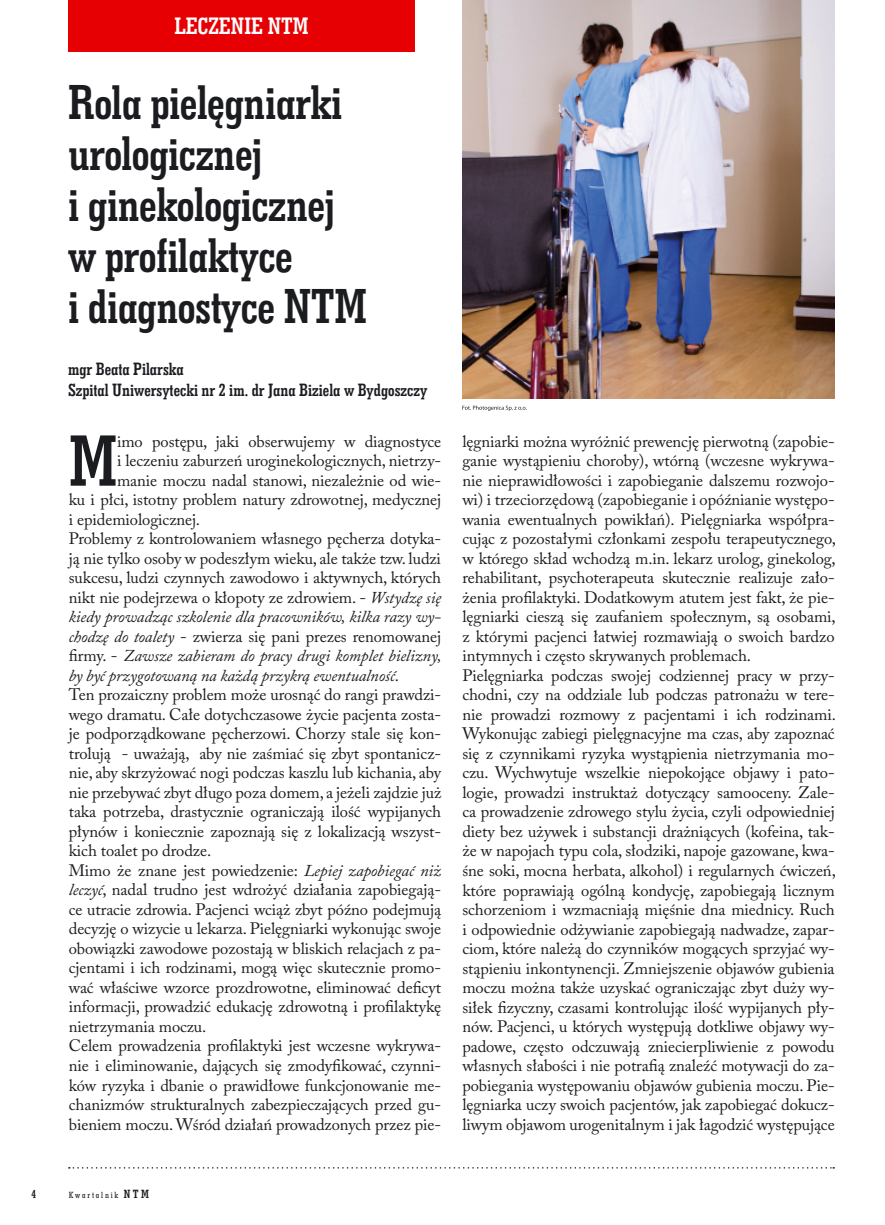
<style>
.page{position:relative;width:885px;height:1225px;background:#fff}
.page>*{position:absolute;margin:0;border:0;box-sizing:border-box;transform-origin:0 0}
.t1{font:73.8px "Geo Slab 703 Bd Cn EU Normal";color:#1b1c20}
.t2{font:49.5px/51px "Geo Slab 703 Bd Cn EU Normal";letter-spacing:-.01em;color:#1b1c20}
.t3{font:24px "Geo Slab 703 Bd Cn EU Normal";color:#fff}
.t4{font:18px/21px "Geo Slab 703 Bd Cn EU Normal";color:#1b1c20}
.t5{font:16.5px/19.5px "Adobe Caslon Pro";letter-spacing:-.005em;color:#1b1c20}
.t6{font:italic 16.5px "Adobe Caslon Pro";letter-spacing:-.005em;color:#1b1c20}
.t7{font:12px "Geo Slab 703 Bd Cn EU Normal";color:#1b1c20}
.t8{font:9px "Geo Slab 703 Md Cn EU Normal";letter-spacing:.2em;color:#1b1c20}
.s1{font-style:italic}
.s2{font-style:normal}
.s3{font-family:"Geo Slab 703 Bd Cn EU Normal";font-size:12px}
</style>
<div class="page">
<div style="left:68px;top:0;width:347px;height:51px;background:#e60004"></div>
<svg style="left:69px;top:1167px;width:765px;height:1px"></svg>
<img style="left:462px;top:0;width:372px;height:398px">
<svg style="left:462px;top:405px;width:64px;height:6px"></svg>
<h3 class="t3" style="left:174px;top:11px;width:136px">LECZENIE NTM</h3>
<h2 class="t2" style="left:68px;top:75px;width:300px">Rola pielęgniarki urologicznej<br>i ginekologicznej w profilaktyce<br>i diagnostyce NTM</h2>
<p class="t4" style="left:68px;top:358px;width:361px">mgr Beata Pilarska<br>Szpital Uniwersytecki nr 2 im. dr Jana Biziela w Bydgoszczy</p>
<h1 class="t1" style="left:69px;top:414px;width:50px">M</h1>
<p class="t5" style="left:117px;top:431px;width:325px">imo postępu, jaki obserwujemy w diagnostyce</p>
<p class="t5" style="left:117px;top:451px;width:325px">i leczeniu zaburzeń uroginekologicznych, nietrzy-</p>
<p class="t5" style="left:117px;top:470px;width:325px">manie moczu nadal stanowi, niezależnie od wie-</p>
<p class="t5" style="left:69px;top:490px;width:374px">ku i płci, istotny problem natury zdrowotnej, medycznej</p>
<p class="t5" style="left:69px;top:509px;width:133px">i epidemiologicznej.</p>
<p class="t5" style="left:69px;top:529px;width:374px">Problemy z kontrolowaniem własnego pęcherza dotyka-</p>
<p class="t5" style="left:69px;top:548px;width:373px">ją nie tylko osoby w podeszłym wieku, ale także tzw. ludzi</p>
<p class="t5" style="left:69px;top:568px;width:374px">sukcesu, ludzi czynnych zawodowo i aktywnych, których</p>
<p class="t5" style="left:69px;top:587px;width:374px">nikt nie podejrzewa o kłopoty ze zdrowiem. - <span class="s1">Wstydzę się</span></p>
<p class="t6" style="left:69px;top:607px;width:374px">kiedy prowadząc szkolenie dla pracowników, kilka razy wy-</p>
<p class="t5" style="left:69px;top:626px;width:374px"><span class="s1">chodzę do toalety</span> - zwierza się pani prezes renomowanej</p>
<p class="t6" style="left:69px;top:646px;width:374px"><span class="s2">firmy. -</span> Zawsze zabieram do pracy drugi komplet bielizny,</p>
<p class="t6" style="left:69px;top:665px;width:332px">by być przygotowaną na każdą przykrą ewentualność<span class="s2">.</span></p>
<p class="t5" style="left:69px;top:685px;width:374px">Ten prozaiczny problem może urosnąć do rangi prawdzi-</p>
<p class="t5" style="left:69px;top:704px;width:374px">wego dramatu. Całe dotychczasowe życie pacjenta zosta-</p>
<p class="t5" style="left:69px;top:724px;width:374px">je podporządkowane pęcherzowi. Chorzy stale się kon-</p>
<p class="t5" style="left:69px;top:743px;width:374px">trolują - uważają, aby nie zaśmiać się zbyt spontanicz-</p>
<p class="t5" style="left:69px;top:763px;width:374px">nie, aby skrzyżować nogi podczas kaszlu lub kichania, aby</p>
<p class="t5" style="left:69px;top:782px;width:374px">nie przebywać zbyt długo poza domem, a jeżeli zajdzie już</p>
<p class="t5" style="left:69px;top:802px;width:374px">taka potrzeba, drastycznie ograniczają ilość wypijanych</p>
<p class="t5" style="left:69px;top:821px;width:374px">płynów i koniecznie zapoznają się z lokalizacją wszyst-</p>
<p class="t5" style="left:69px;top:841px;width:144px">kich toalet po drodze.</p>
<p class="t5" style="left:69px;top:860px;width:374px">Mimo że znane jest powiedzenie: <span class="s1">Lepiej zapobiegać niż</span></p>
<p class="t5" style="left:69px;top:880px;width:374px"><span class="s1">leczyć</span>, nadal trudno jest wdrożyć działania zapobiegają-</p>
<p class="t5" style="left:69px;top:899px;width:374px">ce utracie zdrowia. Pacjenci wciąż zbyt późno podejmują</p>
<p class="t5" style="left:69px;top:919px;width:374px">decyzję o wizycie u lekarza. Pielęgniarki wykonując swoje</p>
<p class="t5" style="left:69px;top:938px;width:374px">obowiązki zawodowe pozostają w bliskich relacjach z pa-</p>
<p class="t5" style="left:69px;top:958px;width:374px">cjentami i ich rodzinami, mogą więc skutecznie promo-</p>
<p class="t5" style="left:69px;top:977px;width:374px">wać właściwe wzorce prozdrowotne, eliminować deficyt</p>
<p class="t5" style="left:69px;top:997px;width:374px">informacji, prowadzić edukację zdrowotną i profilaktykę</p>
<p class="t5" style="left:69px;top:1016px;width:139px">nietrzymania moczu.</p>
<p class="t5" style="left:69px;top:1036px;width:374px">Celem prowadzenia profilaktyki jest wczesne wykrywa-</p>
<p class="t5" style="left:69px;top:1055px;width:374px">nie i eliminowanie, dających się zmodyfikować, czynni-</p>
<p class="t5" style="left:69px;top:1075px;width:374px">ków ryzyka i dbanie o prawidłowe funkcjonowanie me-</p>
<p class="t5" style="left:69px;top:1094px;width:374px">chanizmów strukturalnych zabezpieczających przed gu-</p>
<p class="t5" style="left:69px;top:1114px;width:374px">bieniem moczu. Wśród działań prowadzonych przez pie-</p>
<p class="t5" style="left:462px;top:431px;width:375px">lęgniarki można wyróżnić prewencję pierwotną (zapobie&shy;ganie wystąpieniu choroby), wtórną (wczesne wykrywa&shy;nie nieprawidłowości i zapobieganie dalszemu rozwojo&shy;wi) i trzeciorzędową (zapobieganie i opóźnianie występo&shy;wania ewentualnych powikłań). Pielęgniarka współpra&shy;cując z pozostałymi członkami zespołu terapeutycznego, w którego skład wchodzą m.in. lekarz urolog, ginekolog, rehabilitant, psychoterapeuta skutecznie realizuje zało&shy;żenia profilaktyki. Dodatkowym atutem jest fakt, że pie&shy;lęgniarki cieszą się zaufaniem społecznym, są osobami, z którymi pacjenci łatwiej rozmawiają o swoich bardzo intymnych i często skrywanych problemach.<br>Pielęgniarka podczas swojej codziennej pracy w przy&shy;chodni, czy na oddziale lub podczas patronażu w tere&shy;nie prowadzi rozmowy z pacjentami i ich rodzinami.<br>Wykonując zabiegi pielęgnacyjne ma czas, aby zapoznać się z czynnikami ryzyka wystąpienia nietrzymania mo&shy;czu. Wychwytuje wszelkie niepokojące objawy i pato&shy;logie, prowadzi instruktaż dotyczący samooceny. Zale&shy;ca prowadzenie zdrowego stylu życia, czyli odpowiedniej diety bez używek i substancji drażniących (kofeina, tak&shy;że w napojach typu cola, słodziki, napoje gazowane, kwa&shy;śne soki, mocna herbata, alkohol) i regularnych ćwiczeń, które poprawiają ogólną kondycję, zapobiegają licznym schorzeniom i wzmacniają mięśnie dna miednicy. Ruch i odpowiednie odżywianie zapobiegają nadwadze, zapar&shy;ciom, które należą do czynników mogących sprzyjać wy&shy;stąpieniu inkontynencji. Zmniejszenie objawów gubienia moczu można także uzyskać ograniczając zbyt duży wy&shy;siłek fizyczny, czasami kontrolując ilość wypijanych pły&shy;nów. Pacjenci, u których występują dotkliwe objawy wy&shy;padowe, często odczuwają zniecierpliwienie z powodu własnych słabości i nie potrafią znaleźć motywacji do za&shy;pobiegania występowaniu objawów gubienia moczu. Pie&shy;lęgniarka uczy swoich pacjentów, jak zapobiegać dokucz&shy;liwym objawom urogenitalnym i jak łagodzić występujące</p>
<p class="t7" style="left:32px;top:1186px;width:6px">4</p>
<p class="t8" style="left:69px;top:1189px;width:82px">Kwartalnik <span class="s3">NTM</span></p>
</div>
